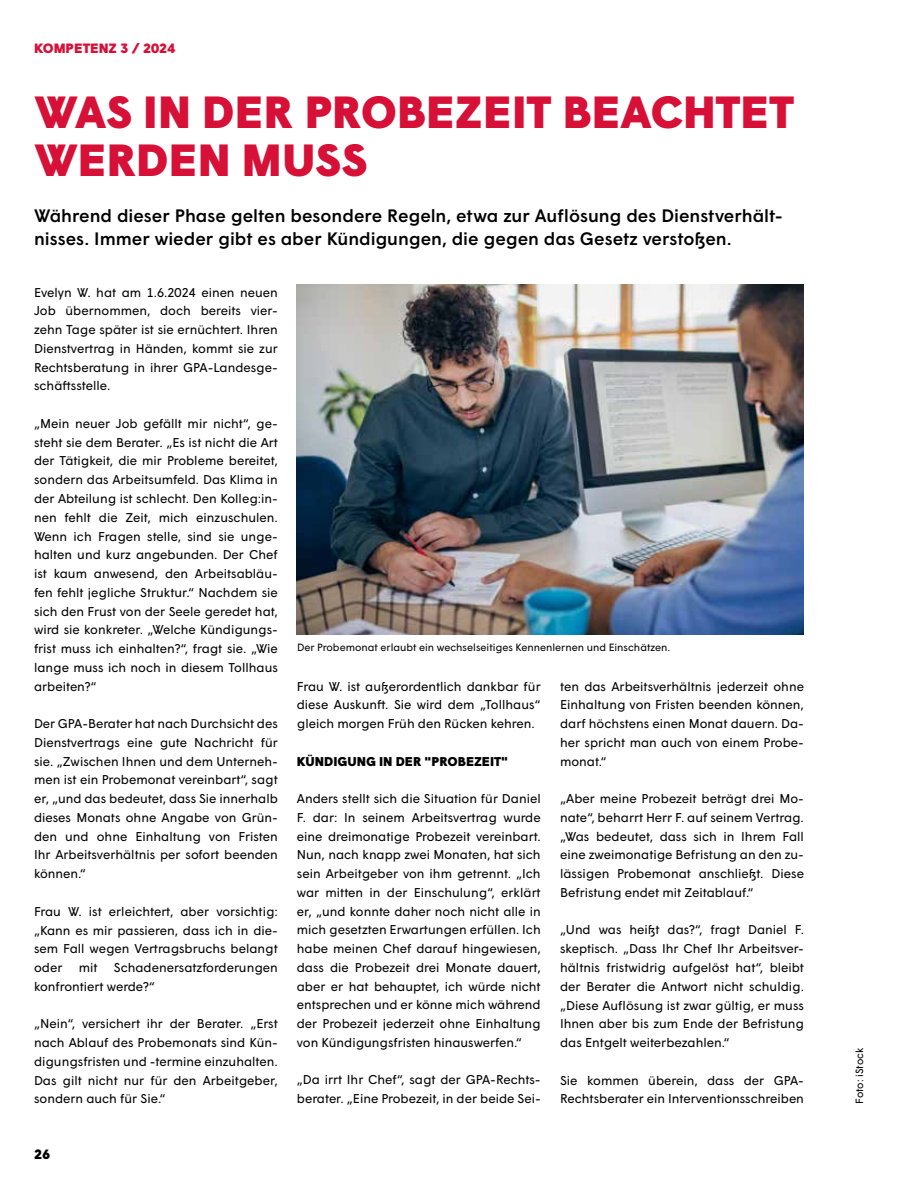
<style>
.page{position:relative;width:906px;height:1191px;background:#fff}
.page>*{position:absolute;margin:0;border:0;box-sizing:border-box;transform-origin:0 0}
.t1{font:900 45px/48px "Wigrum";letter-spacing:.005em;color:#d61036}
.t2{font:500 18px/23.2px "Wigrum";color:#000}
.t3{font:900 13.5px "Wigrum";color:#d61036}
.t4{font:900 13.5px "Wigrum";color:#000}
.t5{font:12.75px/18.8px "Wigrum";color:#000;text-align:justify}
.t6{font:900 12.75px "Wigrum";color:#000}
.t7{font:10.5px "Wigrum";color:#000}
</style>
<div class="page">
<img style="left:297px;top:284px;width:507px;height:350px">
<p class="t3" style="left:34px;top:38px;width:143px">KOMPETENZ 3 / 2024</p>
<h1 class="t1" style="left:34px;top:85px;width:761px">WAS IN DER PROBEZEIT BEACHTET<br>WERDEN MUSS</h1>
<h2 class="t2" style="left:34px;top:202px;width:750px">Während dieser Phase gelten besondere Regeln, etwa zur Auflösung des Dienstverhält&shy;nisses. Immer wieder gibt es aber Kündigungen, die gegen das Gesetz verstoßen.</h2>
<p class="t5" style="left:34px;top:282px;width:245px">Evelyn W. hat am 1.6.2024 einen neuen Job übernommen, doch bereits vier&shy;zehn Tage später ist sie ernüchtert. Ihren Dienstvertrag in Händen, kommt sie zur Rechtsberatung in ihrer GPA-Landesge&shy;schäftsstelle.</p>
<p class="t5" style="left:34px;top:413px;width:245px">„Mein neuer Job gefällt mir nicht“, ge&shy;steht sie dem Berater. „Es ist nicht die Art der Tätigkeit, die mir Probleme bereitet, sondern das Arbeitsumfeld. Das Klima in der Abteilung ist schlecht. Den Kolleg:in&shy;nen fehlt die Zeit, mich einzuschulen.<br>Wenn ich Fragen stelle, sind sie unge&shy;halten und kurz angebunden. Der Chef ist kaum anwesend, den Arbeitsabläu&shy;fen fehlt jegliche Struktur.“ Nachdem sie sich den Frust von der Seele geredet hat, wird sie konkreter. „Welche Kündigungs&shy;frist muss ich einhalten?“, fragt sie. „Wie lange muss ich noch in diesem Tollhaus arbeiten?“</p>
<p class="t5" style="left:34px;top:713px;width:245px">Der GPA-Berater hat nach Durchsicht des Dienstvertrags eine gute Nachricht für sie. „Zwischen Ihnen und dem Unterneh&shy;men ist ein Probemonat vereinbart“, sagt er, „und das bedeutet, dass Sie innerhalb dieses Monats ohne Angabe von Grün&shy;den und ohne Einhaltung von Fristen Ihr Arbeitsverhältnis per sofort beenden können.“</p>
<p class="t5" style="left:34px;top:901px;width:245px">Frau W. ist erleichtert, aber vorsichtig: „Kann es mir passieren, dass ich in die&shy;sem Fall wegen Vertragsbruchs belangt oder</p>
<p class="t5" style="left:34px;top:957px;width:245px;text-indent:80px">Schadenersatzforderungen konfrontiert werde?“</p>
<p class="t5" style="left:34px;top:1013px;width:245px">„Nein“, versichert ihr der Berater. „Erst nach Ablauf des Probemonats sind Kün&shy;digungsfristen und -termine einzuhalten.<br>Das gilt nicht nur für den Arbeitgeber, sondern auch für Sie.“</p>
<p class="t5" style="left:79px;top:957px;width:20px">mit</p>
<p class="t4" style="left:34px;top:1144px;width:18px">26</p>
<p class="t7" style="left:297px;top:639px;width:374px">Der Probemonat erlaubt ein wechselseitiges Kennenlernen und Einschätzen.</p>
<p class="t5" style="left:297px;top:675px;width:245px">Frau W. ist außerordentlich dankbar für diese Auskunft. Sie wird dem „Tollhaus“ gleich morgen Früh den Rücken kehren.</p>
<p class="t6" style="left:297px;top:751px;width:213px">KÜNDIGUNG IN DER "PROBEZEIT"</p>
<p class="t5" style="left:297px;top:788px;width:245px">Anders stellt sich die Situation für Daniel F. dar: In seinem Arbeitsvertrag wurde eine dreimonatige Probezeit vereinbart.<br>Nun, nach knapp zwei Monaten, hat sich sein Arbeitgeber von ihm getrennt. „Ich war mitten in der Einschulung“, erklärt er, „und konnte daher noch nicht alle in mich gesetzten Erwartungen erfüllen. Ich habe meinen Chef darauf hingewiesen, dass die Probezeit drei Monate dauert, aber er hat behauptet, ich würde nicht entsprechen und er könne mich während der Probezeit jederzeit ohne Einhaltung von Kündigungsfristen hinauswerfen.“</p>
<p class="t5" style="left:297px;top:1069px;width:245px">„Da irrt Ihr Chef“, sagt der GPA-Rechts&shy;berater. „Eine Probezeit, in der beide Sei-</p>
<p class="t5" style="left:560px;top:676px;width:245px">ten das Arbeitsverhältnis jederzeit ohne Einhaltung von Fristen beenden können, darf höchstens einen Monat dauern. Da&shy;her spricht man auch von einem Probe&shy;monat.“</p>
<p class="t5" style="left:560px;top:788px;width:245px">„Aber meine Probezeit beträgt drei Mo&shy;nate“, beharrt Herr F. auf seinem Vertrag. „Was bedeutet, dass sich in Ihrem Fall eine zweimonatige Befristung an den zu&shy;lässigen Probemonat anschließt. Diese Befristung endet mit Zeitablauf.“</p>
<p class="t5" style="left:560px;top:919px;width:245px">„Und was heißt das?“, fragt Daniel F. skeptisch. „Dass Ihr Chef Ihr Arbeitsver&shy;hältnis fristwidrig aufgelöst hat“, bleibt der Berater die Antwort nicht schuldig. „Diese Auflösung ist zwar gültig, er muss Ihnen aber bis zum Ende der Befristung das Entgelt weiterbezahlen.“</p>
<p class="t5" style="left:560px;top:1069px;width:245px">Sie kommen überein, dass der GPA-<br>Rechtsberater ein Interventionsschreiben</p>
<p class="t7" style="left:851px;top:1103px;width:58px;rotate:-90deg">Foto: iStock</p>
</div>
